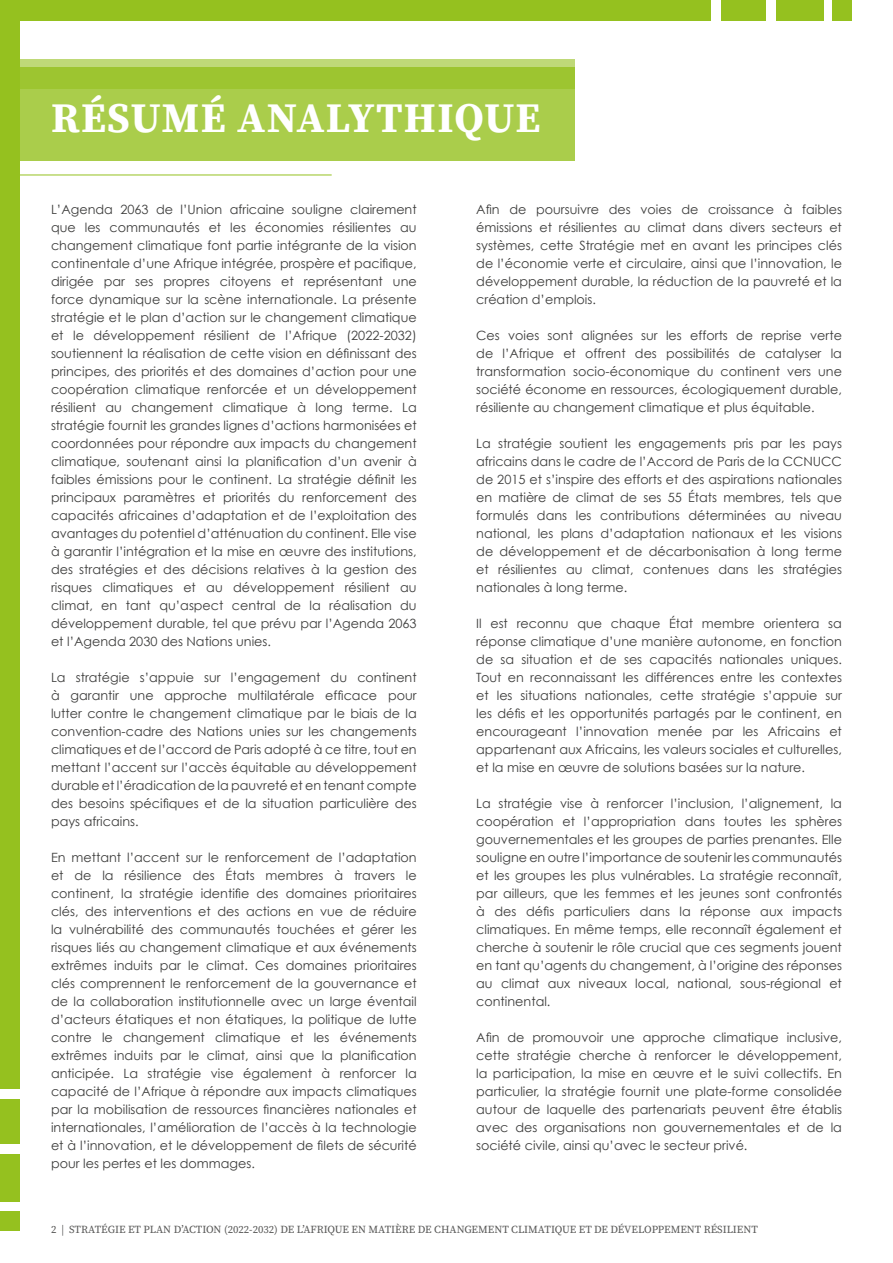
<style>
.page{position:relative;width:893px;height:1263px;background:#fff}
.page>*{position:absolute;margin:0;border:0;box-sizing:border-box;transform-origin:0 0}
.t1{font:42px "Source Serif Variable";letter-spacing:.03em;color:#fff}
.t2{font:12.75px/18px "Century Gothic";color:#3c3c3b;text-align:justify}
.t3{font:10.8px "Source Serif Variable";color:#575756}
</style>
<div class="page">
<div style="left:0;top:0;width:710px;height:20px;background:#95c11f"></div>
<div style="left:721px;top:0;width:44px;height:20px;background:#95c11f"></div>
<div style="left:776px;top:0;width:47px;height:20px;background:#95c11f"></div>
<div style="left:833px;top:0;width:19px;height:20px;background:#95c11f"></div>
<div style="left:0;top:68px;width:574px;height:93px;background:#aacd4b"></div>
<svg style="left:19px;top:60px;width:555px;height:29px;background:#a5c941"></svg>
<div style="left:0;top:0;width:19px;height:1089px;background:#95c11f"></div>
<div style="left:0;top:1099px;width:19px;height:45px;background:#95c11f"></div>
<div style="left:0;top:1154px;width:19px;height:48px;background:#95c11f"></div>
<div style="left:0;top:1211px;width:19px;height:19px;background:#95c11f"></div>
<hr style="left:0;top:175px;width:332px;height:1px;background:#95c11f">
<h1 class="t1" style="left:51px;top:90px;width:491px">RÉSUMÉ ANALYTHIQUE</h1>
<p class="t2" style="left:51px;top:200px;width:367px">L’Agenda 2063 de l’Union africaine souligne clairement que les communautés et les économies résilientes au changement climatique font partie intégrante de la vision continentale d’une Afrique intégrée, prospère et pacifique, dirigée par ses propres citoyens et représentant une force dynamique sur la scène internationale. La présente stratégie et le plan d’action sur le changement climatique et le développement résilient de l’Afrique (2022-2032) soutiennent la réalisation de cette vision en définissant des principes, des priorités et des domaines d’action pour une coopération climatique renforcée et un développement résilient au changement climatique à long terme. La stratégie fournit les grandes lignes d’actions harmonisées et coordonnées pour répondre aux impacts du changement climatique, soutenant ainsi la planification d’un avenir à faibles émissions pour le continent. La stratégie définit les principaux paramètres et priorités du renforcement des capacités africaines d’adaptation et de l’exploitation des avantages du potentiel d’atténuation du continent. Elle vise à garantir l’intégration et la mise en œuvre des institutions, des stratégies et des décisions relatives à la gestion des risques climatiques et au développement résilient au climat, en tant qu’aspect central de la réalisation du développement durable, tel que prévu par l’Agenda 2063 et l’Agenda 2030 des Nations unies.</p>
<p class="t2" style="left:51px;top:668px;width:367px">La stratégie s’appuie sur l’engagement du continent à garantir une approche multilatérale efficace pour lutter contre le changement climatique par le biais de la convention-cadre des Nations unies sur les changements climatiques et de l’accord de Paris adopté à ce titre, tout en mettant l’accent sur l’accès équitable au développement durable et l’éradication de la pauvreté et en tenant compte des besoins spécifiques et de la situation particulière des pays africains.</p>
<p class="t2" style="left:51px;top:848px;width:367px">En mettant l’accent sur le renforcement de l’adaptation et de la résilience des États membres à travers le continent, la stratégie identifie des domaines prioritaires clés, des interventions et des actions en vue de réduire la vulnérabilité des communautés touchées et gérer les risques liés au changement climatique et aux événements extrêmes induits par le climat. Ces domaines prioritaires clés comprennent le renforcement de la gouvernance et de la collaboration institutionnelle avec un large éventail d’acteurs étatiques et non étatiques, la politique de lutte contre le changement climatique et les événements extrêmes induits par le climat, ainsi que la planification anticipée. La stratégie vise également à renforcer la capacité de l’Afrique à répondre aux impacts climatiques par la mobilisation de ressources financières nationales et internationales, l’amélioration de l’accès à la technologie et à l’innovation, et le développement de filets de sécurité pour les pertes et les dommages.</p>
<p class="t2" style="left:476px;top:200px;width:367px">Afin de poursuivre des voies de croissance à faibles émissions et résilientes au climat dans divers secteurs et systèmes, cette Stratégie met en avant les principes clés de l’économie verte et circulaire, ainsi que l’innovation, le développement durable, la réduction de la pauvreté et la création d’emplois.</p>
<p class="t2" style="left:476px;top:326px;width:367px">Ces voies sont alignées sur les efforts de reprise verte de l’Afrique et offrent des possibilités de catalyser la transformation socio-économique du continent vers une société économe en ressources, écologiquement durable, résiliente au changement climatique et plus équitable.</p>
<p class="t2" style="left:476px;top:434px;width:367px">La stratégie soutient les engagements pris par les pays africains dans le cadre de l’Accord de Paris de la CCNUCC de 2015 et s’inspire des efforts et des aspirations nationales en matière de climat de ses 55 États membres, tels que formulés dans les contributions déterminées au niveau national, les plans d’adaptation nationaux et les visions de développement et de décarbonisation à long terme et résilientes au climat, contenues dans les stratégies nationales à long terme.</p>
<p class="t2" style="left:476px;top:614px;width:367px">Il est reconnu que chaque État membre orientera sa réponse climatique d’une manière autonome, en fonction de sa situation et de ses capacités nationales uniques.<br>Tout en reconnaissant les différences entre les contextes et les situations nationales, cette stratégie s’appuie sur les défis et les opportunités partagés par le continent, en encourageant l’innovation menée par les Africains et appartenant aux Africains, les valeurs sociales et culturelles, et la mise en œuvre de solutions basées sur la nature.</p>
<p class="t2" style="left:476px;top:794px;width:367px">La stratégie vise à renforcer l’inclusion, l’alignement, la coopération et l’appropriation dans toutes les sphères gouvernementales et les groupes de parties prenantes. Elle souligne en outre l’importance de soutenir les communautés et les groupes les plus vulnérables. La stratégie reconnaît, par ailleurs, que les femmes et les jeunes sont confrontés à des défis particuliers dans la réponse aux impacts climatiques. En même temps, elle reconnaît également et cherche à soutenir le rôle crucial que ces segments jouent en tant qu’agents du changement, à l’origine des réponses au climat aux niveaux local, national, sous-régional et continental.</p>
<p class="t2" style="left:476px;top:1028px;width:367px">Afin de promouvoir une approche climatique inclusive, cette stratégie cherche à renforcer le développement, la participation, la mise en œuvre et le suivi collectifs. En particulier, la stratégie fournit une plate-forme consolidée autour de laquelle des partenariats peuvent être établis avec des organisations non gouvernementales et de la société civile, ainsi qu’avec le secteur privé.</p>
<p class="t3" style="left:51px;top:1222px;width:708px">2 | STRATÉGIE ET PLAN D’ACTION (2022-2032) DE L’AFRIQUE EN MATIÈRE DE CHANGEMENT CLIMATIQUE ET DE DÉVELOPPEMENT RÉSILIENT</p>
</div>
